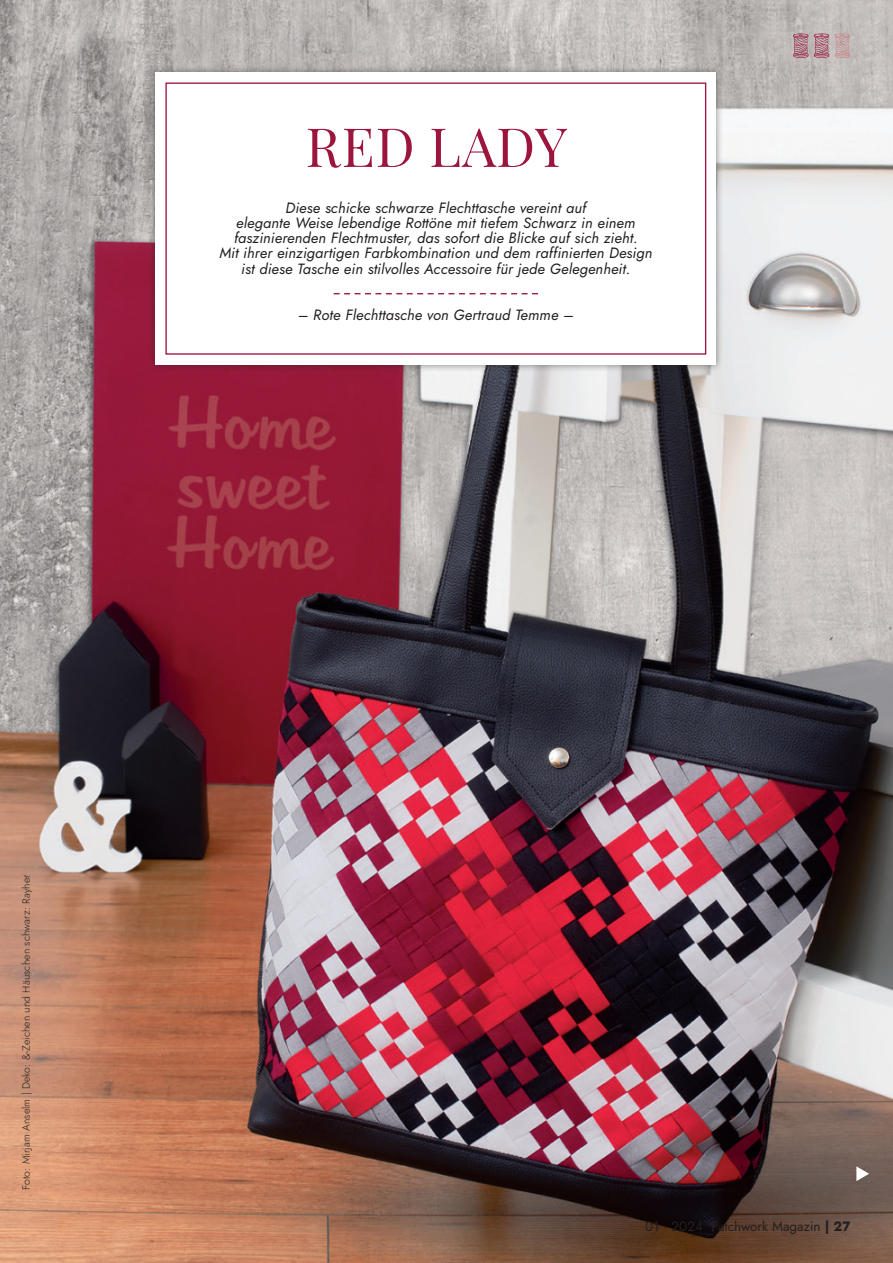
<style>
.page{position:relative;width:893px;height:1263px;background:#fff}
.page>*{position:absolute;margin:0;border:0;box-sizing:border-box;transform-origin:0 0}
.t1{font:54px "Playfair Display";letter-spacing:.02em;color:#9c153d}
.t2{font:italic 14.85px/15.3px "Jost";letter-spacing:.01em;color:#231f20;text-align:center}
.t3{font:13.5px "Jost";color:#231f20}
.t4{font:300 10.5px "Jost";letter-spacing:.01em;color:#231f20}
.s1{font-weight:700}
</style>
<div class="page">
<img style="left:0;top:0;width:893px;height:1263px">
<div style="left:148px;top:64px;width:576px;height:309px;background:#231f20;opacity:.5"></div>
<div style="left:156px;top:72px;width:560px;height:293px;background:#fff"></div>
<div style="left:165px;top:82px;width:541px;height:273px;border:1px solid #9c153d"></div>
<svg style="left:334px;top:293px;width:204px;height:1px"></svg>
<svg style="left:793px;top:33px;width:57px;height:25px"></svg>
<svg style="left:856px;top:1166px;width:13px;height:15px"></svg>
<h1 class="t1" style="left:306px;top:104px;width:263px">RED LADY</h1>
<p class="t2" style="left:219px;top:200px;width:434px">Diese schicke schwarze Flechttasche vereint auf<br>elegante Weise lebendige Rottöne mit tiefem Schwarz in einem faszinierenden Flechtmuster, das sofort die Blicke auf sich zieht.<br>Mit ihrer einzigartigen Farbkombination und dem raffinierten Design ist diese Tasche ein stilvolles Accessoire für jede Gelegenheit.</p>
<p class="t2" style="left:298px;top:307px;width:277px">– Rote Flechttasche von Gertraud Temme –</p>
<p class="t4" style="left:19px;top:1190px;width:317px;rotate:-90deg">Foto: Mirjam Anselm | Deko: &amp;-Zeichen und Häuschen schwarz: Rayher</p>
<p class="t3" style="left:645px;top:1217px;width:207px">01 · 2024 Patchwork Magazin <span class="s1">| 27</span></p>
</div>
